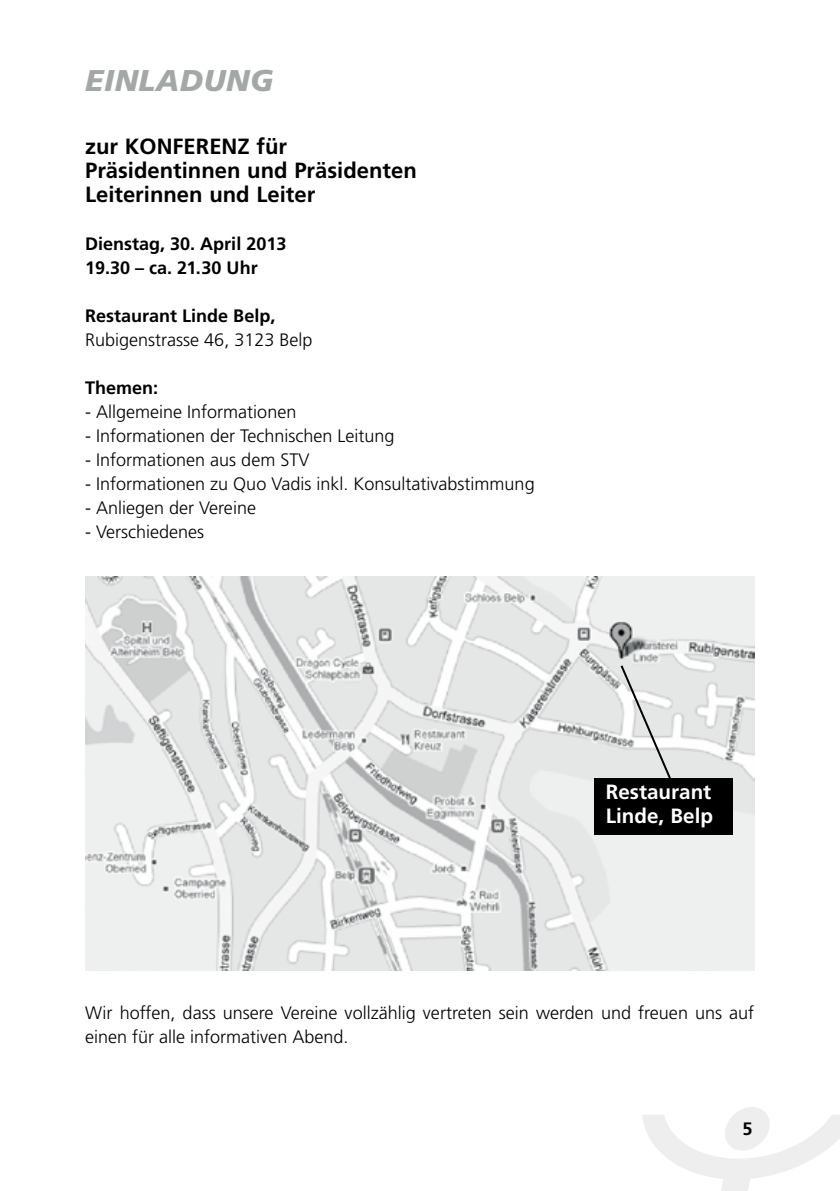
<style>
.page{position:relative;width:840px;height:1191px;background:#fff}
.page>*{position:absolute;margin:0;border:0;box-sizing:border-box;transform-origin:0 0}
.t1{font:italic 900 30px "Frutiger";color:#a4a7a7}
.t2{font:700 22px/24px "Frutiger";color:#000}
.t3{font:700 20.6px/24px "Frutiger";color:#fff}
.t4{font:300 18px/24px "Frutiger";color:#000}
.t5{font:700 18px/24px "Frutiger";color:#000}
</style>
<div class="page">
<svg style="left:642px;top:1107px;width:197px;height:84px"></svg>
<img style="left:85px;top:577px;width:669px;height:393px">
<div style="left:594px;top:778px;width:138px;height:56px;background:#000"></div>
<svg style="left:618px;top:663px;width:55px;height:115px"></svg>
<h1 class="t1" style="left:85px;top:63px;width:20px">EINLA</h1>
<h1 class="t1" style="left:180px;top:63px;width:48px">DUNG</h1>
<p class="t2" style="left:85px;top:135px;width:333px">zur KONFERENZ für<br>Präsidentinnen und Präsidenten<br>Leiterinnen und Leiter</p>
<p class="t5" style="left:85px;top:232px;width:203px">Dienstag, 30. April 2013<br>19.30 – ca. 21.30 Uhr</p>
<p class="t5" style="left:85px;top:304px;width:192px">Restaurant Linde Belp,</p>
<p class="t4" style="left:85px;top:328px;width:229px">Rubigenstrasse 46, 3123 Belp</p>
<p class="t5" style="left:85px;top:376px;width:75px">Themen:</p>
<p class="t4" style="left:85px;top:400px;width:213px">- Allgemeine Informationen</p>
<p class="t4" style="left:85px;top:424px;width:311px">- Informationen der Technischen Leitung</p>
<p class="t4" style="left:85px;top:448px;width:226px">- Informationen aus dem STV</p>
<p class="t4" style="left:85px;top:472px;width:451px">- Informationen zu Quo Vadis inkl. Konsultativabstimmung</p>
<p class="t4" style="left:85px;top:496px;width:172px">- Anliegen der Vereine</p>
<p class="t4" style="left:85px;top:520px;width:121px">- Verschiedenes</p>
<p class="t3" style="left:605px;top:780px;width:109px">Restaurant<br>Linde, Belp</p>
<p class="t4" style="left:85px;top:1000px;width:670px">Wir hoffen, dass unsere Vereine vollzählig vertreten sein werden und freuen uns auf einen für alle informativen Abend.</p>
<p class="t5" style="left:742px;top:1117px;width:12px">5</p>
</div>
